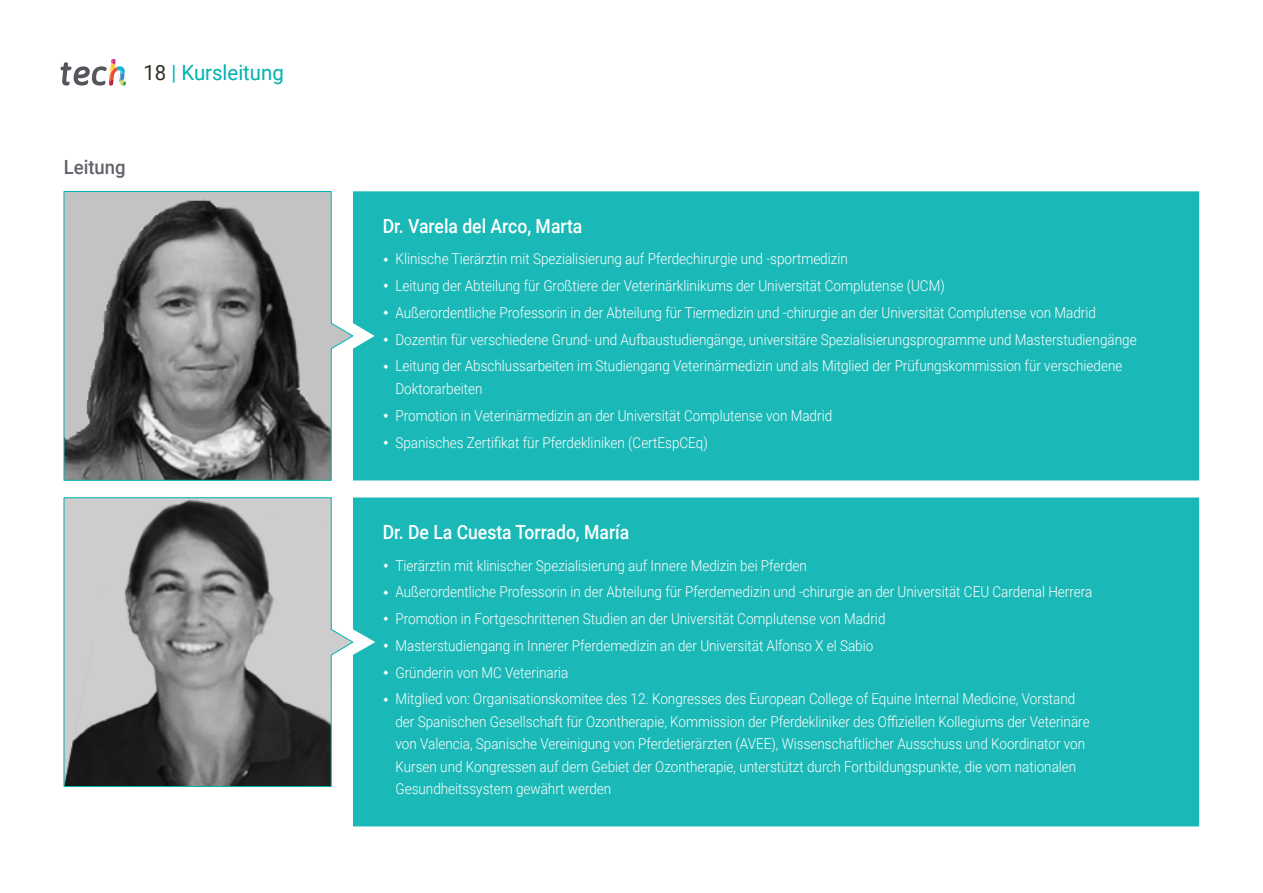
<style>
.page{position:relative;width:1263px;height:893px;background:#fff}
.page>*{position:absolute;margin:0;border:0;box-sizing:border-box;transform-origin:0 0}
.t1{font:21px "Roboto";color:#00b2af}
.t2{font:500 19.5px "Roboto";color:#fff;scale:.9 1}
.t3{font:500 19.5px "Roboto";color:#61646a;scale:.95 1}
.t4{font:300 15px/26.7px "Roboto";color:#fff;scale:.9 1}
.s1{color:#312e20}
</style>
<div class="page">
<svg style="left:61px;top:59px;width:65px;height:27px"></svg>
<div style="left:353px;top:191px;width:846px;height:289px;background:#1ab9b7"></div>
<svg style="left:64px;top:191px;width:289px;height:290px"></svg>
<div style="left:353px;top:497px;width:846px;height:329px;background:#1ab9b7"></div>
<svg style="left:64px;top:497px;width:289px;height:290px"></svg>
<svg style="left:384px;top:257px;width:4px;height:5px"></svg>
<svg style="left:384px;top:284px;width:4px;height:5px"></svg>
<svg style="left:384px;top:310px;width:4px;height:5px"></svg>
<svg style="left:384px;top:337px;width:4px;height:5px"></svg>
<svg style="left:384px;top:364px;width:4px;height:5px"></svg>
<svg style="left:384px;top:413px;width:4px;height:5px"></svg>
<svg style="left:384px;top:440px;width:4px;height:5px"></svg>
<svg style="left:384px;top:563px;width:4px;height:5px"></svg>
<svg style="left:384px;top:590px;width:4px;height:5px"></svg>
<svg style="left:384px;top:616px;width:4px;height:5px"></svg>
<svg style="left:384px;top:643px;width:4px;height:5px"></svg>
<svg style="left:384px;top:670px;width:4px;height:5px"></svg>
<svg style="left:384px;top:697px;width:4px;height:5px"></svg>
<h1 class="t1" style="left:144px;top:57px;width:142px"><span class="s1">18</span> | Kursleitung</h1>
<h2 class="t3" style="left:64px;top:154px;width:67px">Leitung</h2>
<h2 class="t2" style="left:383px;top:212px;width:223px">Dr. Varela del Arco, Marta</h2>
<p class="t4" style="left:395px;top:245px;width:825px">Klinische Tierärztin mit Spezialisierung auf Pferdechirurgie und -sportmedizin<br>Leitung der Abteilung für Großtiere der Veterinärklinikums der Universität Complutense (UCM)<br>Außerordentliche Professorin in der Abteilung für Tiermedizin und -chirurgie an der Universität Complutense von Madrid Dozentin für verschiedene Grund- und Aufbaustudiengänge, universitäre Spezialisierungsprogramme und Masterstudiengänge Leitung der Abschlussarbeiten im Studiengang Veterinärmedizin und als Mitglied der Prüfungskommission für verschiedene</p>
<p class="t4" style="left:395px;top:375px;width:487px">Doktorarbeiten<br>Promotion in Veterinärmedizin an der Universität Complutense von Madrid<br>Spanisches Zertifikat für Pferdekliniken (CertEspCEq)</p>
<h2 class="t2" style="left:383px;top:518px;width:275px">Dr. De La Cuesta Torrado, María</h2>
<p class="t4" style="left:395px;top:551px;width:776px">Tierärztin mit klinischer Spezialisierung auf Innere Medizin bei Pferden<br>Außerordentliche Professorin in der Abteilung für Pferdemedizin und -chirurgie an der Universität CEU Cardenal Herrera Promotion in Fortgeschrittenen Studien an der Universität Complutense von Madrid<br>Masterstudiengang in Innerer Pferdemedizin an der Universität Alfonso X el Sabio<br>Gründerin von MC Veterinaria<br>Mitglied von: Organisationskomitee des 12. Kongresses des European College of Equine Internal Medicine, Vorstand</p>
<p class="t4" style="left:395px;top:710px;width:773px;line-height:22.5px">der Spanischen Gesellschaft für Ozontherapie, Kommission der Pferdekliniker des Offiziellen Kollegiums der Veterinäre von Valencia, Spanische Vereinigung von Pferdetierärzten (AVEE), Wissenschaftlicher Ausschuss und Koordinator von Kursen und Kongressen auf dem Gebiet der Ozontherapie, unterstützt durch Fortbildungspunkte, die vom nationalen Gesundheitssystem gewährt werden</p>
</div>
